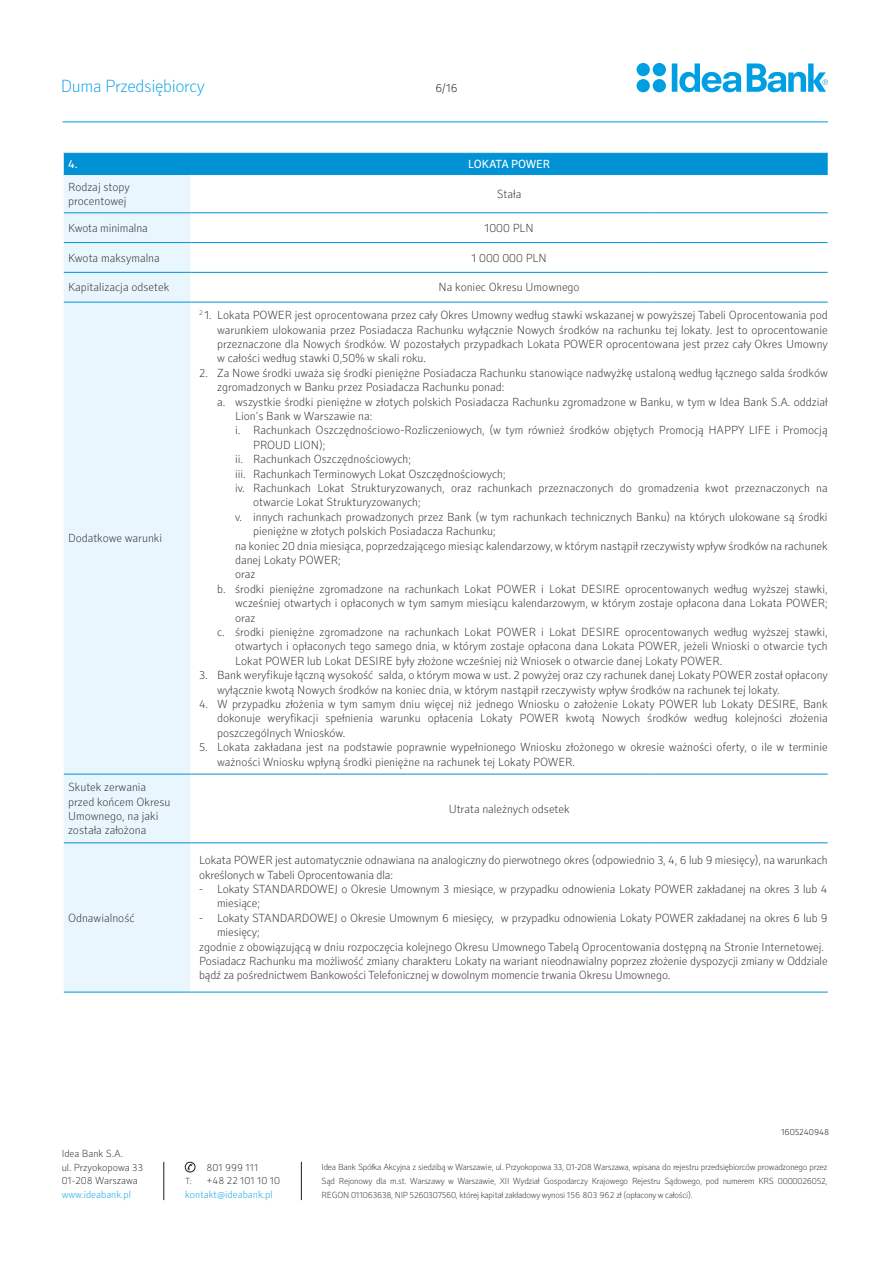
<style>
.page{position:relative;width:893px;height:1263px;background:#fff}
.page>*{position:absolute;margin:0;border:0;box-sizing:border-box;transform-origin:0 0}
.t1{font:100 18px "Secca";letter-spacing:-.02em;color:#009fe3}
.t2{font:100 12px/14.4px "Secca";color:#1d1d1b}
.t3{font:12px "Secca";letter-spacing:-.05em;color:#fff}
.t4{font:100 12px "Secca";color:#020203}
.t5{font:100 10.5px/13.5px "Secca";color:#1d1d1b}
.t6{font:100 10.5px "Secca";color:#009fe3}
.t7{font:100 9px/13.8px "Secca";letter-spacing:-.025em;color:#1d1d1b;text-align:justify}
.t8{font:100 9px "Secca";letter-spacing:-.01em;color:#020203}
</style>
<div class="page">
<svg style="left:637px;top:63px;width:29px;height:29px"></svg>
<svg style="left:747px;top:63px;width:81px;height:29px"></svg>
<svg style="left:672px;top:63px;width:69px;height:29px"></svg>
<hr style="left:164px;top:1162px;width:1px;height:38px;background:#1d1d1b">
<hr style="left:301px;top:1162px;width:1px;height:38px;background:#1d1d1b">
<svg style="left:187px;top:1164px;width:6px;height:6px"></svg>
<div style="left:185px;top:1162px;width:10px;height:10px;border:1px solid #1d1d1b;border-radius:50%"></div>
<hr style="left:62px;top:122px;width:766px;height:1px;background:#009fe3">
<div style="left:64px;top:154px;width:764px;height:20px;background:#0092d4"></div>
<div style="left:64px;top:175px;width:127px;height:817px;background:#eaf6fe"></div>
<svg style="left:191px;top:212px;width:637px;height:780px"></svg>
<hr style="left:64px;top:213px;width:127px;height:1px;background:#0092d4">
<hr style="left:64px;top:242px;width:127px;height:1px;background:#0092d4">
<hr style="left:64px;top:272px;width:127px;height:1px;background:#0092d4">
<hr style="left:64px;top:302px;width:127px;height:1px;background:#0092d4">
<hr style="left:64px;top:842px;width:127px;height:1px;background:#0092d4">
<hr style="left:64px;top:992px;width:127px;height:1px;background:#0092d4">
<hr style="left:64px;top:153px;width:127px;height:1px;background:#0092d4">
<hr style="left:64px;top:174px;width:127px;height:1px;background:#0092d4">
<hr style="left:191px;top:153px;width:459px;height:1px;background:#0092d4">
<hr style="left:650px;top:153px;width:178px;height:1px;background:#0092d4">
<hr style="left:191px;top:174px;width:459px;height:1px;background:#0092d4">
<hr style="left:650px;top:174px;width:178px;height:1px;background:#0092d4">
<hr style="left:191px;top:213px;width:459px;height:1px;background:#0092d4">
<hr style="left:650px;top:213px;width:178px;height:1px;background:#0092d4">
<hr style="left:191px;top:242px;width:459px;height:1px;background:#0092d4">
<hr style="left:650px;top:242px;width:178px;height:1px;background:#0092d4">
<hr style="left:191px;top:272px;width:459px;height:1px;background:#0092d4">
<hr style="left:650px;top:272px;width:178px;height:1px;background:#0092d4">
<hr style="left:191px;top:302px;width:459px;height:1px;background:#0092d4">
<hr style="left:650px;top:302px;width:178px;height:1px;background:#0092d4">
<hr style="left:191px;top:842px;width:459px;height:1px;background:#0092d4">
<hr style="left:650px;top:842px;width:178px;height:1px;background:#0092d4">
<hr style="left:191px;top:992px;width:459px;height:1px;background:#0092d4">
<hr style="left:650px;top:992px;width:178px;height:1px;background:#0092d4">
<hr style="left:191px;top:774px;width:459px;height:1px;background:#0092d4">
<hr style="left:650px;top:774px;width:178px;height:1px;background:#0092d4">
<hr style="left:64px;top:774px;width:127px;height:1px;background:#0092d4">
<h1 class="t1" style="left:61px;top:75px;width:146px">Duma Przedsiębiorcy</h1>
<p class="t4" style="left:435px;top:81px;width:24px">6/16</p>
<p class="t3" style="left:68px;top:157px;width:11px">4.</p>
<p class="t3" style="left:468px;top:157px;width:67px">LOKATA POWER</p>
<p class="t2" style="left:68px;top:180px;width:63px">Rodzaj stopy procentowej</p>
<p class="t2" style="left:497px;top:187px;width:26px">Stała</p>
<p class="t2" style="left:68px;top:221px;width:81px">Kwota minimalna</p>
<p class="t2" style="left:484px;top:221px;width:51px">1000 PLN</p>
<p class="t2" style="left:68px;top:251px;width:93px">Kwota maksymalna</p>
<p class="t2" style="left:471px;top:251px;width:77px">1 000 000 PLN</p>
<p class="t2" style="left:68px;top:281px;width:103px">Kapitalizacja odsetek</p>
<p class="t2" style="left:439px;top:281px;width:143px">Na koniec Okresu Umownego</p>
<p class="t2" style="left:68px;top:531px;width:96px">Dodatkowe warunki</p>
<p class="t2" style="left:68px;top:780px;width:104px">Skutek zerwania przed końcem Okresu<br>Umownego, na jaki została założona</p>
<p class="t2" style="left:68px;top:911px;width:68px">Odnawialność</p>
<p class="t2" style="left:217px;top:308px;width:612px;text-align:justify;text-indent:-18px"><sup>2</sup> 1. Lokata POWER jest oprocentowana przez cały Okres Umowny według stawki wskazanej w powyższej Tabeli Oprocentowania pod warunkiem ulokowania przez Posiadacza Rachunku wyłącznie Nowych środków na rachunku tej lokaty. Jest to oprocentowanie przeznaczone dla Nowych środków. W pozostałych przypadkach Lokata POWER oprocentowana jest przez cały Okres Umowny w całości według stawki 0,50% w skali roku.</p>
<p class="t2" style="left:199px;top:366px;width:630px">2. Za Nowe środki uważa się środki pieniężne Posiadacza Rachunku stanowiące nadwyżkę ustaloną według łącznego salda środków</p>
<p class="t2" style="left:217px;top:380px;width:289px">zgromadzonych w Banku przez Posiadacza Rachunku ponad:</p>
<p class="t2" style="left:217px;top:395px;width:612px">a. wszystkie środki pieniężne w złotych polskich Posiadacza Rachunku zgromadzone w Banku, w tym w Idea Bank S.A. oddział</p>
<p class="t2" style="left:235px;top:409px;width:139px">Lion’s Bank w Warszawie na:</p>
<p class="t2" style="left:235px;top:424px;width:594px">i. Rachunkach Oszczędnościowo-Rozliczeniowych, (w tym również środków objętych Promocją HAPPY LIFE i Promocją</p>
<p class="t2" style="left:253px;top:438px;width:74px">PROUD LION);</p>
<p class="t2" style="left:235px;top:452px;width:177px">ii. Rachunkach Oszczędnościowych;</p>
<p class="t2" style="left:235px;top:467px;width:272px">iii. Rachunkach Terminowych Lokat Oszczędnościowych;</p>
<p class="t2" style="left:235px;top:481px;width:594px">iv. Rachunkach Lokat Strukturyzowanych, oraz rachunkach przeznaczonych do gromadzenia kwot przeznaczonych na</p>
<p class="t2" style="left:253px;top:496px;width:169px">otwarcie Lokat Strukturyzowanych;</p>
<p class="t2" style="left:235px;top:510px;width:594px">v. innych rachunkach prowadzonych przez Bank (w tym rachunkach technicznych Banku) na których ulokowane są środki</p>
<p class="t2" style="left:253px;top:524px;width:244px">pieniężne w złotych polskich Posiadacza Rachunku;</p>
<p class="t2" style="left:235px;top:539px;width:594px">na koniec 20 dnia miesiąca, poprzedzającego miesiąc kalendarzowy, w którym nastąpił rzeczywisty wpływ środków na rachunek</p>
<p class="t2" style="left:235px;top:553px;width:107px">danej Lokaty POWER;</p>
<p class="t2" style="left:235px;top:568px;width:22px">oraz</p>
<p class="t2" style="left:217px;top:582px;width:612px">b. środki pieniężne zgromadzone na rachunkach Lokat POWER i Lokat DESIRE oprocentowanych według wyższej stawki,</p>
<p class="t2" style="left:235px;top:596px;width:594px">wcześniej otwartych i opłaconych w tym samym miesiącu kalendarzowym, w którym zostaje opłacona dana Lokata POWER;</p>
<p class="t2" style="left:235px;top:611px;width:22px">oraz</p>
<p class="t2" style="left:217px;top:625px;width:612px">c. środki pieniężne zgromadzone na rachunkach Lokat POWER i Lokat DESIRE oprocentowanych według wyższej stawki,</p>
<p class="t2" style="left:235px;top:640px;width:594px">otwartych i opłaconych tego samego dnia, w którym zostaje opłacona dana Lokata POWER, jeżeli Wnioski o otwarcie tych</p>
<p class="t2" style="left:235px;top:654px;width:489px">Lokat POWER lub Lokat DESIRE były złożone wcześniej niż Wniosek o otwarcie danej Lokaty POWER.</p>
<p class="t2" style="left:217px;top:668px;width:612px;text-indent:-18px">3. Bank weryfikuje łączną wysokość salda, o którym mowa w ust. 2 powyżej oraz czy rachunek danej Lokaty POWER został opłacony wyłącznie kwotą Nowych środków na koniec dnia, w którym nastąpił rzeczywisty wpływ środków na rachunek tej lokaty.</p>
<p class="t2" style="left:217px;top:697px;width:612px;text-align:justify;text-indent:-18px">4. W przypadku złożenia w tym samym dniu więcej niż jednego Wniosku o założenie Lokaty POWER lub Lokaty DESIRE, Bank dokonuje weryfikacji spełnienia warunku opłacenia Lokaty POWER kwotą Nowych środków według kolejności złożenia poszczególnych Wniosków.</p>
<p class="t2" style="left:217px;top:740px;width:612px;text-indent:-18px">5. Lokata zakładana jest na podstawie poprawnie wypełnionego Wniosku złożonego w okresie ważności oferty, o ile w terminie ważności Wniosku wpłyną środki pieniężne na rachunek tej Lokaty POWER.</p>
<p class="t2" style="left:449px;top:802px;width:122px">Utrata należnych odsetek</p>
<p class="t2" style="left:199px;top:853px;width:630px">Lokata POWER jest automatycznie odnawiana na analogiczny do pierwotnego okres (odpowiednio 3, 4, 6 lub 9 miesięcy), na warunkach określonych w Tabeli Oprocentowania dla:</p>
<p class="t2" style="left:217px;top:882px;width:612px;text-indent:-18px">- Lokaty STANDARDOWEJ o Okresie Umownym 3 miesiące, w przypadku odnowienia Lokaty POWER zakładanej na okres 3 lub 4 miesiące;</p>
<p class="t2" style="left:199px;top:911px;width:630px">- Lokaty STANDARDOWEJ o Okresie Umownym 6 miesięcy, w przypadku odnowienia Lokaty POWER zakładanej na okres 6 lub 9</p>
<p class="t2" style="left:217px;top:925px;width:44px">miesięcy;</p>
<p class="t2" style="left:199px;top:940px;width:626px">zgodnie z obowiązującą w dniu rozpoczęcia kolejnego Okresu Umownego Tabelą Oprocentowania dostępną na Stronie Internetowej.</p>
<p class="t2" style="left:199px;top:954px;width:630px">Posiadacz Rachunku ma możliwość zmiany charakteru Lokaty na wariant nieodnawialny poprzez złożenie dyspozycji zmiany w Oddziale</p>
<p class="t2" style="left:199px;top:968px;width:473px">bądź za pośrednictwem Bankowości Telefonicznej w dowolnym momencie trwania Okresu Umownego.</p>
<p class="t5" style="left:62px;top:1147px;width:83px">Idea Bank S.A.<br>ul. Przyokopowa 33<br>01-208 Warszawa</p>
<p class="t6" style="left:62px;top:1188px;width:71px">www.ideabank.pl</p>
<p class="t5" style="left:206px;top:1161px;width:54px">801 999 111</p>
<p class="t7" style="left:185px;top:1174px;width:8px">T:</p>
<p class="t5" style="left:206px;top:1174px;width:75px">+48 22 101 10 10</p>
<p class="t6" style="left:185px;top:1188px;width:89px">kontakt@ideabank.pl</p>
<p class="t8" style="left:781px;top:1127px;width:50px">1605240948</p>
<p class="t7" style="left:322px;top:1161px;width:507px">Idea Bank Spółka Akcyjna z siedzibą w Warszawie, ul. Przyokopowa 33, 01-208 Warszawa, wpisana do rejestru przedsiębiorców prowadzonego przez Sąd Rejonowy dla m.st. Warszawy w Warszawie, XII Wydział Gospodarczy Krajowego Rejestru Sądowego, pod numerem KRS 0000026052, REGON 011063638, NIP 5260307560, której kapitał zakładowy wynosi 156 803 962 zł (opłacony w całości).</p>
</div>
